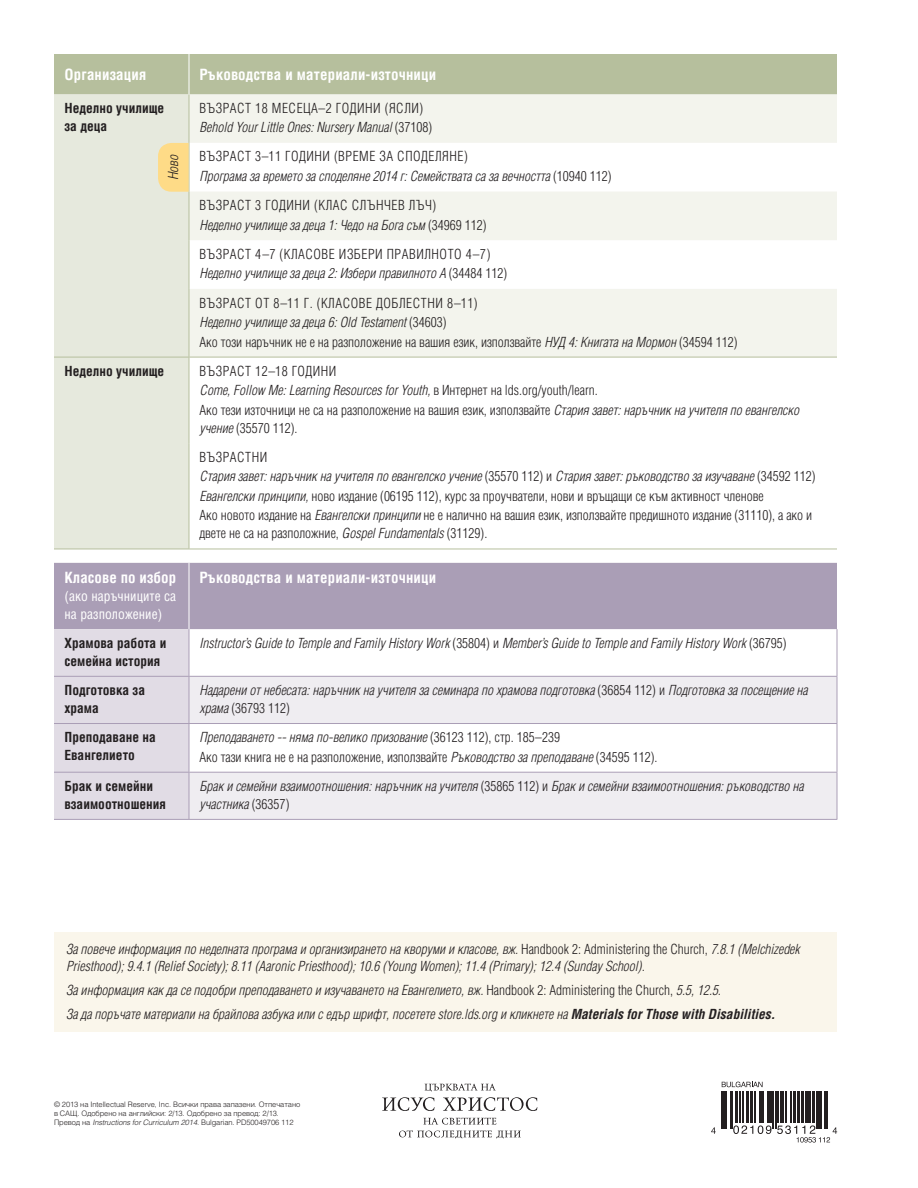
<style>
.page{position:relative;width:918px;height:1188px;background:#fff}
.page>*{position:absolute;margin:0;border:0;box-sizing:border-box;transform-origin:0 0}
.t1{font:700 condensed 15px "Helveticalds Lat";letter-spacing:.01em;color:#fff}
.t2{font:italic 300 condensed 13.5px/19.5px "Helveticalds Lat";color:#231f20}
.t3{font:300 condensed 13.5px/19.5px "Helveticalds Lat";color:#231f20}
.t4{font:700 condensed 13.5px/18px "Helveticalds Lat";color:#231f20}
.t5{font:300 condensed 13.5px/19.5px "Helveticalds Lat";letter-spacing:.14em;color:#231f20}
.t6{font:300 condensed 13.5px/19.5px "Helveticalds Lat";letter-spacing:.135em;color:#231f20}
.t7{font:300 condensed 13.5px "Helveticalds Lat";letter-spacing:.15em;color:#231f20}
.t8{font:condensed 13.5px/18px "Helveticalds Lat";letter-spacing:.005em;color:#fff}
.t9{font:300 7.5px/9px "Helveticalds Lat";letter-spacing:-.01em;color:#231f20}
.s1{font-style:italic}
.s2{font-style:normal}
.s3{font-weight:700}
</style>
<div class="page">
<div style="left:54px;top:54px;width:783px;height:40px;background:#b6bf9d"></div>
<div style="left:54px;top:94px;width:135px;height:455px;background:#e6e9dd"></div>
<svg style="left:190px;top:94px;width:647px;height:263px;fill:#f3f4ed"></svg>
<hr style="left:189px;top:54px;width:1px;height:40px;background:#fff">
<hr style="left:189px;top:357px;width:648px;height:1px;background:#b6bf9d">
<hr style="left:189px;top:94px;width:1px;height:49px;background:#b6bf9d">
<hr style="left:189px;top:143px;width:1px;height:49px;background:#b6bf9d">
<hr style="left:189px;top:192px;width:1px;height:48px;background:#b6bf9d">
<hr style="left:189px;top:240px;width:1px;height:49px;background:#b6bf9d">
<hr style="left:189px;top:289px;width:1px;height:68px;background:#b6bf9d">
<hr style="left:54px;top:357px;width:135px;height:1px;background:#b6bf9d">
<hr style="left:189px;top:357px;width:1px;height:86px;background:#b6bf9d">
<hr style="left:54px;top:549px;width:135px;height:1px;background:#b6bf9d">
<hr style="left:189px;top:443px;width:1px;height:106px;background:#b6bf9d">
<hr style="left:189px;top:549px;width:648px;height:1px;background:#b6bf9d">
<div style="left:54px;top:563px;width:783px;height:66px;background:#aa9eb6"></div>
<div style="left:54px;top:629px;width:135px;height:190px;background:#e1dce5"></div>
<svg style="left:190px;top:677px;width:647px;height:142px;fill:#efedf1"></svg>
<hr style="left:189px;top:563px;width:1px;height:66px;background:#fff">
<hr style="left:189px;top:629px;width:1px;height:47px;background:#aa9eb6">
<hr style="left:837px;top:629px;width:1px;height:47px;background:#aa9eb6">
<hr style="left:54px;top:676px;width:135px;height:1px;background:#aa9eb6">
<hr style="left:189px;top:676px;width:648px;height:1px;background:#aa9eb6">
<hr style="left:189px;top:677px;width:1px;height:46px;background:#aa9eb6">
<hr style="left:837px;top:677px;width:1px;height:46px;background:#aa9eb6">
<hr style="left:54px;top:723px;width:135px;height:1px;background:#aa9eb6">
<hr style="left:189px;top:723px;width:648px;height:1px;background:#aa9eb6">
<hr style="left:189px;top:724px;width:1px;height:48px;background:#aa9eb6">
<hr style="left:837px;top:724px;width:1px;height:48px;background:#aa9eb6">
<hr style="left:54px;top:772px;width:135px;height:1px;background:#aa9eb6">
<hr style="left:189px;top:772px;width:648px;height:1px;background:#aa9eb6">
<hr style="left:189px;top:773px;width:1px;height:46px;background:#aa9eb6">
<hr style="left:837px;top:773px;width:1px;height:46px;background:#aa9eb6">
<hr style="left:54px;top:819px;width:135px;height:1px;background:#aa9eb6">
<hr style="left:189px;top:819px;width:648px;height:1px;background:#aa9eb6">
<svg style="left:158px;top:143px;width:31px;height:49px;background:#fcdb8c"></svg>
<div style="left:54px;top:932px;width:783px;height:100px;background:#faf6eb"></div>
<svg style="left:382px;top:1084px;width:155px;height:27px"></svg>
<svg style="left:423px;top:1118px;width:73px;height:7px"></svg>
<svg style="left:399px;top:1131px;width:122px;height:8px"></svg>
<hr style="left:721px;top:1091px;width:1px;height:38px;background:#231f20">
<hr style="left:723px;top:1091px;width:2px;height:38px;background:#231f20">
<hr style="left:726px;top:1091px;width:1px;height:38px;background:#231f20">
<hr style="left:730px;top:1091px;width:2px;height:38px;background:#231f20">
<hr style="left:736px;top:1091px;width:2px;height:32px;background:#231f20">
<hr style="left:739px;top:1091px;width:1px;height:32px;background:#231f20">
<hr style="left:743px;top:1091px;width:1px;height:32px;background:#231f20">
<hr style="left:746px;top:1091px;width:2px;height:32px;background:#231f20">
<hr style="left:750px;top:1091px;width:3px;height:32px;background:#231f20">
<hr style="left:755px;top:1091px;width:1px;height:32px;background:#231f20">
<hr style="left:759px;top:1091px;width:3px;height:32px;background:#231f20">
<hr style="left:763px;top:1091px;width:1px;height:32px;background:#231f20">
<hr style="left:767px;top:1091px;width:1px;height:32px;background:#231f20">
<hr style="left:769px;top:1091px;width:3px;height:32px;background:#231f20">
<hr style="left:773px;top:1091px;width:1px;height:38px;background:#231f20">
<hr style="left:775px;top:1091px;width:1px;height:38px;background:#231f20">
<hr style="left:777px;top:1091px;width:1px;height:32px;background:#231f20">
<hr style="left:781px;top:1091px;width:3px;height:32px;background:#231f20">
<hr style="left:785px;top:1091px;width:1px;height:32px;background:#231f20">
<hr style="left:791px;top:1091px;width:1px;height:32px;background:#231f20">
<hr style="left:793px;top:1091px;width:2px;height:32px;background:#231f20">
<hr style="left:797px;top:1091px;width:3px;height:32px;background:#231f20">
<hr style="left:801px;top:1091px;width:2px;height:32px;background:#231f20">
<hr style="left:805px;top:1091px;width:3px;height:32px;background:#231f20">
<hr style="left:809px;top:1091px;width:2px;height:32px;background:#231f20">
<hr style="left:812px;top:1091px;width:2px;height:32px;background:#231f20">
<hr style="left:817px;top:1091px;width:1px;height:38px;background:#231f20">
<hr style="left:819px;top:1091px;width:3px;height:38px;background:#231f20">
<hr style="left:824px;top:1091px;width:2px;height:38px;background:#231f20">
<hr style="left:827px;top:1091px;width:1px;height:38px;background:#231f20">
<svg style="left:711px;top:1127px;width:5px;height:7px"></svg>
<svg style="left:733px;top:1125px;width:38px;height:9px"></svg>
<svg style="left:722px;top:1082px;width:41px;height:5px"></svg>
<svg style="left:777px;top:1125px;width:60px;height:18px"></svg>
<p class="t1" style="left:64px;top:61px;width:83px">Организация</p>
<p class="t1" style="left:200px;top:61px;width:238px">Ръководства и материали-източници</p>
<p class="t4" style="left:64px;top:98px;width:101px">Неделно училище за деца</p>
<p class="t6" style="left:200px;top:97px;width:234px">Възраст 18 месеца–2 години (ясли)<br><span class="s1">Behold Your Little Ones: Nursery Manual</span> (37108)</p>
<p class="t2" style="left:200px;top:146px;width:414px"><span class="s2">Възраст 3–11 години (време за споделяне)<br></span>Програма за времето за споделяне 2014 г: Семействата са за вечността <span class="s2">(10940 112)</span></p>
<p class="t5" style="left:200px;top:195px;width:288px">Възраст 3 години (клас Слънчев лъч)<br><span class="s1">Неделно училище за деца 1: Чедо на Бога съм</span> (34969 112)</p>
<p class="t7" style="left:200px;top:243px;width:248px">Възраст 4–7 (класове Избери правилното</p>
<p class="t2" style="left:163px;top:180px;width:27px;rotate:-90deg">Ново</p>
<p class="t2" style="left:200px;top:243px;width:309px;text-indent:266px"><span class="s2">4–7)<br></span>Неделно училище за деца 2: Избери правилното А <span class="s2">(34484 112)</span></p>
<p class="t3" style="left:200px;top:292px;width:540px">Възраст от 8–11 г. (класове До блестни 8–11)<br><span class="s1">Неделно училище за деца 6: Old Testament</span> (34603)<br>Ако този наръчник не е на разположение на вашия език, използвайте <span class="s1">НУД 4: Книгата на Мормон</span> (34594 112)</p>
<p class="t4" style="left:64px;top:360px;width:101px">Неделно училище</p>
<p class="t3" style="left:200px;top:360px;width:601px">Възраст 12–18 години<br><span class="s1">Come, Follow Me: Learning Resources for Youth,</span> в Интернет на lds.org/youth/learn.<br>Ако тези източници не са на разположение на вашия език, използвайте <span class="s1">Стария завет: наръчник на учителя по евангелско</span></p>
<p class="t3" style="left:200px;top:412px;width:100px;line-height:29.2px"><span class="s1">учение</span> (35570 112).<br>Възрастни</p>
<p class="t3" style="left:200px;top:466px;width:617px"><span class="s1">Стария завет: наръчник на учителя по евангелско учение</span> (35570 112) и <span class="s1">Стария завет: ръководство за изучаване</span> (34592 112)<br><span class="s1">Евангелски принципи,</span> ново издание (06195 112), курс за проучватели, нови и връщащи се към активност членове<br>Ако новото издание на <span class="s1">Евангелски принципи</span> не е налично на вашия език, използвайте предишното издание (31110), а ако и</p>
<p class="t3" style="left:200px;top:523px;width:289px">двете не са на разположние, <span class="s1">Gospel Fundamentals</span> (31129).</p>
<p class="t1" style="left:64px;top:564px;width:113px">Класове по избор</p>
<p class="t8" style="left:64px;top:586px;width:113px">(ако наръчниците са на разположение)</p>
<p class="t1" style="left:200px;top:564px;width:238px">Ръководства и материали-източници</p>
<p class="t4" style="left:64px;top:633px;width:103px">Храмова работа и семейна история</p>
<p class="t2" style="left:200px;top:632px;width:589px">Instructor’s Guide to Temple and Family History Work <span class="s2">(35804) и</span> Member’s Guide to Temple and Family History Work <span class="s2">(36795)</span></p>
<p class="t4" style="left:64px;top:680px;width:82px">Подготовка за храма</p>
<p class="t2" style="left:200px;top:680px;width:610px;line-height:18px">Надарени от небесата: наръчник на учителя за семинара по храмова подготовка <span class="s2">(36854 112) и</span> Подготовка за посещение на храма <span class="s2">(36793 112)</span></p>
<p class="t4" style="left:64px;top:727px;width:93px">Преподаване на<br>Евангелието</p>
<p class="t3" style="left:200px;top:727px;width:459px"><span class="s1">Преподаването -- няма по-велико призование</span> (36123 112), стр. 185–239<br>Ако тази книга не е на разположение, използвайте <span class="s1">Ръководство за преподаване</span> (34595 112).</p>
<p class="t4" style="left:64px;top:776px;width:103px">Брак и семейни взаимоотношения</p>
<p class="t2" style="left:200px;top:776px;width:606px;line-height:18px">Брак и семейни взаимоотношения: наръчник на учителя <span class="s2">(35865 112) и</span> Брак и семейни взаимоотношения: ръководство на участника <span class="s2">(36357)</span></p>
<p class="t2" style="left:66px;top:940px;width:735px;line-height:16.5px">За повече информация по неделната програма и организирането на кворуми и класове, вж. <span class="s2">Handbook 2: Administering the Church,</span> 7.8.1 (Melchizedek<br>Priesthood); 9.4.1 (Relief Society); 8.11 (Aaronic Priesthood); 10.6 (Young Women); 11.4 (Primary); 12.4 (Sunday School).</p>
<p class="t2" style="left:66px;top:977px;width:711px;line-height:24px">За информация как да се подобри преподаването и изучаването на Евангелието, вж. <span class="s2">Handbook 2: Administering the Church,</span> 5.5, 12.5.<br>За да поръчате материали на брайлова азбука или с едър шрифт, посетете store.lds.org и кликнете на <span class="s3">Materials for Those with Disabilities.</span></p>
<p class="t9" style="left:54px;top:1099px;width:248px">© 2013 на Intellectual Reserve, Inc. Всички права запазени. Отпечатано в САЩ. Одобрено на английски: 2/13. Одобрено за превод: 2/13.<br>Превод на <span class="s1">Instructions for Curriculum 2014.</span> Bulgarian. PD50049706 112</p>
</div>
